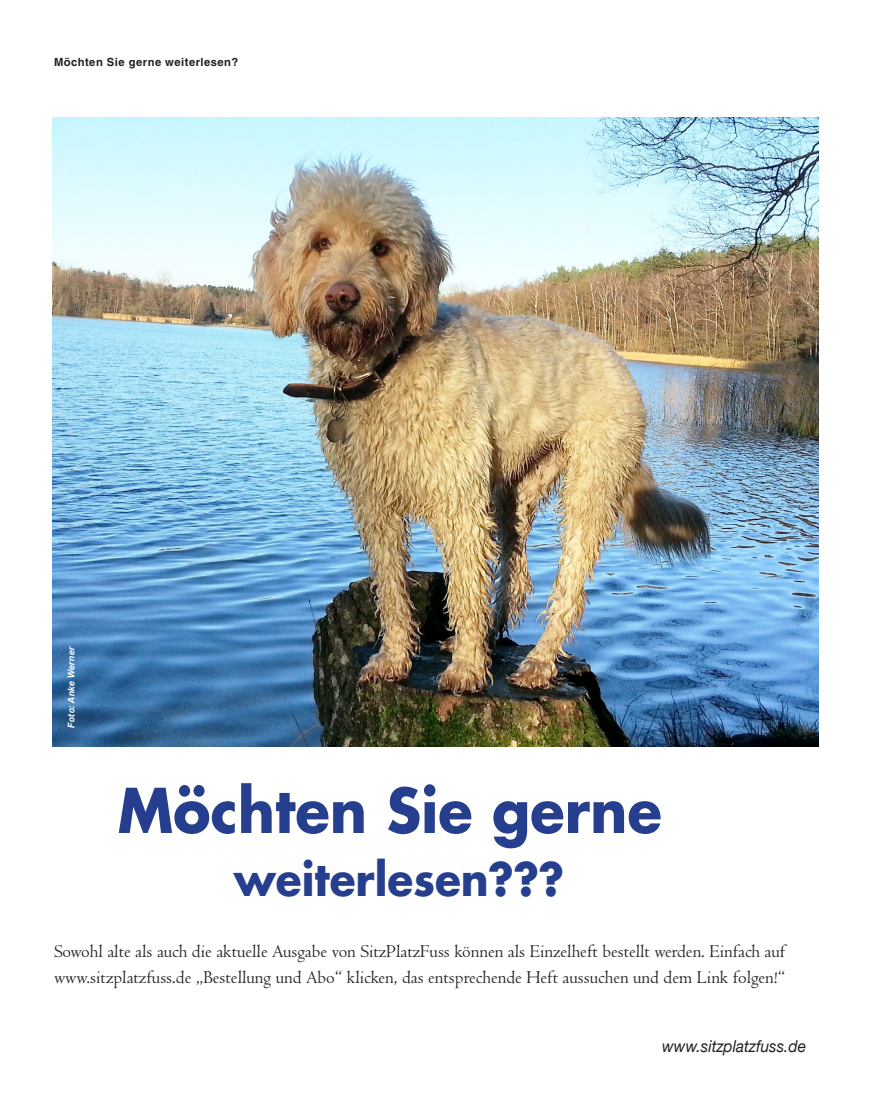
<style>
.page{position:relative;width:872px;height:1106px;background:#fff}
.page>*{position:absolute;margin:0;border:0;box-sizing:border-box;transform-origin:0 0}
.t1{font:700 60px "Futura";color:#253f8e;scale:.94 1}
.t2{font:700 45px "Futura";color:#253f8e;scale:.94 1}
.Prefix{font:18.75px/26.2px "Centaur";color:#231f20}
.Prefix-2{font:italic 16.5px "Helvetica Neue";color:#231f20;scale:.94 1}
.t3{font:700 11.25px "Helvetica";letter-spacing:.04em;color:#231f20}
.Prefix-3{font:italic 700 9.3px "Helvetica Neue";letter-spacing:.015em;color:#fff;scale:.95 1}
</style>
<div class="page">
<img style="left:53px;top:117px;width:765px;height:629px">
<p class="t3" style="left:54px;top:55px;width:186px">Möchten Sie gerne weiterlesen?</p>
<p class="Prefix-3" style="left:66px;top:727px;width:87px;rotate:-90deg">Foto: Anke Werner</p>
<h1 class="t1" style="left:118px;top:768px;width:580px">Möchten Sie gerne</h1>
<h1 class="t2" style="left:234px;top:847px;width:353px">weiterlesen???</h1>
<p class="Prefix" style="left:54px;top:938px;width:733px">Sowohl alte als auch die aktuelle Ausgabe von SitzPlatzFuss können als Einzelheft bestellt werden. Einfach auf www.sitzplatzfuss.de „Bestellung und Abo“ klicken, das entsprechende Heft aussuchen und dem Link folgen!“</p>
<p class="Prefix-2" style="left:662px;top:1036px;width:155px">www.sitzplatzfuss.de</p>
</div>
